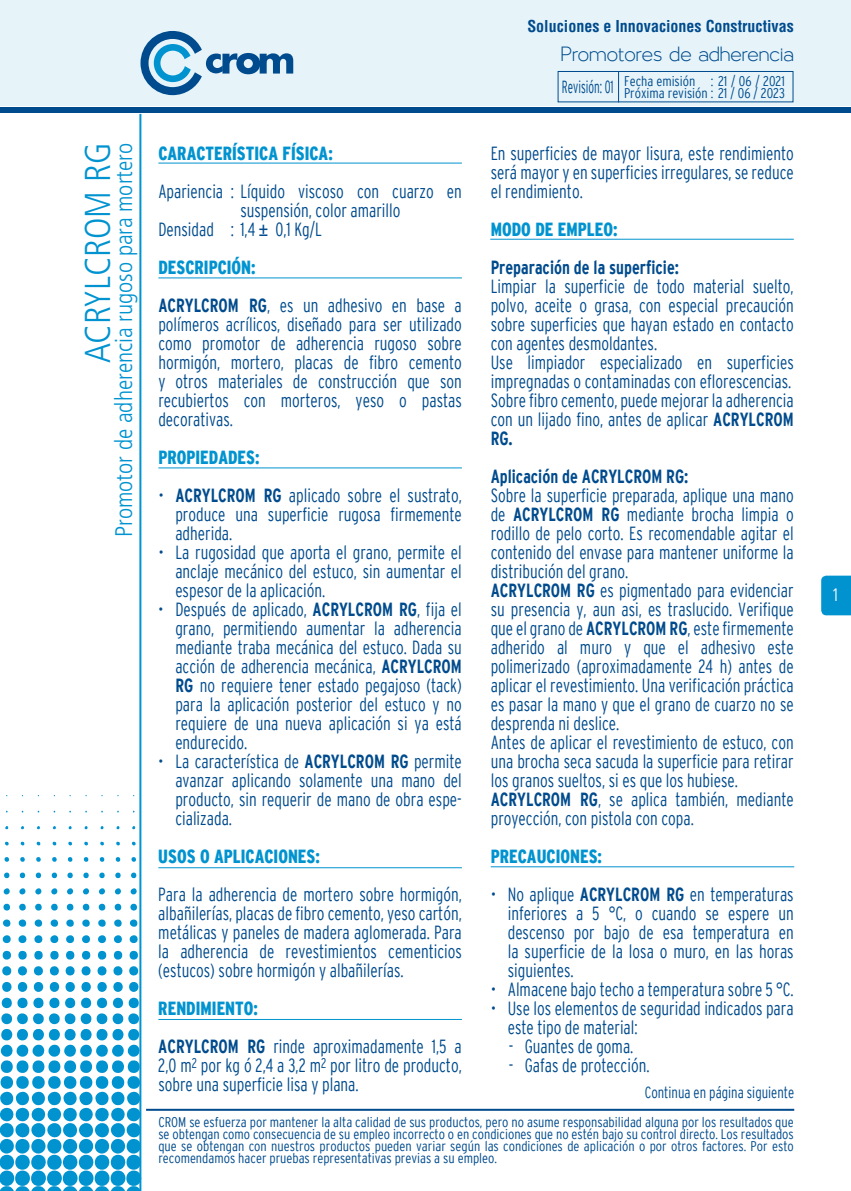
<style>
.page{position:relative;width:851px;height:1191px;background:#fff}
.page>*{position:absolute;margin:0;border:0;box-sizing:border-box;transform-origin:0 0}
.t1{font:300 condensed 36px "Frutiger";color:#0093d0}
.t2{font:28px "Larke";color:#004b8d}
.t3{font:300 condensed 24px "Frutiger";color:#0093d0}
.t4{font:300 condensed 19px/19px "Interstate";color:#004b8d;text-align:justify;scale:.9 1}
.t5{font:900 condensed 19px "Interstate";color:#0093d0;scale:.9 1}
.t6{font:700 condensed 19px "Interstate";color:#004b8d;scale:.9 1}
.t7{font:300 condensed 18px "Frutiger";color:#fff}
.t8{font:300 condensed 17.6px "Interstate";color:#004b8d;scale:.72 1}
.t9{font:700 condensed 16px "Helvetica";color:#004b8d}
.t10{font:300 condensed 16px "Interstate";color:#004b8d;scale:.9 1}
.t11{font:300 condensed 14px/12px "Interstate";color:#004b8d;text-align:justify}
.s1{font-family:"Arial";font-weight:400;font-stretch:normal}
.s2{font-weight:900;color:#0093d0}
.s3{font-weight:700}
</style>
<div class="page">
<div style="left:0;top:0;width:850px;height:106px;background:#e6f4fa"></div>
<svg style="left:140px;top:31px;width:153px;height:64px"></svg>
<div style="left:0;top:108px;width:850px;height:5px;background:#004b8d"></div>
<svg style="left:5px;top:841px;width:4px;height:5px"></svg>
<svg style="left:4px;top:857px;width:5px;height:5px"></svg>
<svg style="left:4px;top:872px;width:6px;height:7px"></svg>
<svg style="left:3px;top:888px;width:7px;height:7px"></svg>
<svg style="left:3px;top:903px;width:7px;height:7px"></svg>
<svg style="left:20px;top:841px;width:5px;height:5px"></svg>
<svg style="left:20px;top:857px;width:5px;height:5px"></svg>
<svg style="left:19px;top:872px;width:6px;height:7px"></svg>
<svg style="left:19px;top:888px;width:7px;height:7px"></svg>
<svg style="left:19px;top:903px;width:7px;height:7px"></svg>
<svg style="left:36px;top:841px;width:5px;height:5px"></svg>
<svg style="left:36px;top:857px;width:5px;height:5px"></svg>
<svg style="left:35px;top:872px;width:6px;height:7px"></svg>
<svg style="left:35px;top:888px;width:7px;height:7px"></svg>
<svg style="left:35px;top:903px;width:7px;height:7px"></svg>
<svg style="left:52px;top:841px;width:4px;height:5px"></svg>
<svg style="left:52px;top:857px;width:5px;height:5px"></svg>
<svg style="left:51px;top:872px;width:6px;height:7px"></svg>
<svg style="left:51px;top:888px;width:7px;height:7px"></svg>
<svg style="left:51px;top:903px;width:7px;height:7px"></svg>
<svg style="left:68px;top:841px;width:4px;height:5px"></svg>
<svg style="left:67px;top:857px;width:6px;height:5px"></svg>
<svg style="left:67px;top:872px;width:6px;height:7px"></svg>
<svg style="left:67px;top:888px;width:6px;height:7px"></svg>
<svg style="left:66px;top:903px;width:8px;height:7px"></svg>
<svg style="left:84px;top:841px;width:4px;height:5px"></svg>
<svg style="left:83px;top:857px;width:6px;height:5px"></svg>
<svg style="left:83px;top:872px;width:6px;height:7px"></svg>
<svg style="left:83px;top:888px;width:6px;height:7px"></svg>
<svg style="left:82px;top:903px;width:8px;height:7px"></svg>
<svg style="left:100px;top:841px;width:4px;height:5px"></svg>
<svg style="left:99px;top:857px;width:6px;height:5px"></svg>
<svg style="left:99px;top:872px;width:6px;height:7px"></svg>
<svg style="left:98px;top:888px;width:7px;height:7px"></svg>
<svg style="left:98px;top:903px;width:8px;height:7px"></svg>
<svg style="left:116px;top:841px;width:4px;height:5px"></svg>
<svg style="left:115px;top:857px;width:5px;height:5px"></svg>
<svg style="left:115px;top:872px;width:6px;height:7px"></svg>
<svg style="left:114px;top:888px;width:7px;height:7px"></svg>
<svg style="left:114px;top:903px;width:8px;height:7px"></svg>
<svg style="left:2px;top:919px;width:112px;height:57px"></svg>
<svg style="left:0;top:982px;width:124px;height:209px"></svg>
<svg style="left:132px;top:841px;width:4px;height:5px"></svg>
<svg style="left:131px;top:857px;width:5px;height:5px"></svg>
<svg style="left:131px;top:872px;width:6px;height:7px"></svg>
<svg style="left:130px;top:888px;width:7px;height:7px"></svg>
<svg style="left:130px;top:903px;width:7px;height:7px"></svg>
<svg style="left:114px;top:919px;width:25px;height:57px"></svg>
<svg style="left:124px;top:982px;width:18px;height:209px"></svg>
<hr style="left:146px;top:1108px;width:648px;height:2px;background:#004b8d">
<hr style="left:139px;top:114px;width:2px;height:1077px;background:#0093d0">
<hr style="left:158px;top:163px;width:304px;height:1px;background:#0093d0">
<hr style="left:158px;top:277px;width:304px;height:1px;background:#0093d0">
<hr style="left:158px;top:467px;width:304px;height:1px;background:#0093d0">
<hr style="left:158px;top:867px;width:304px;height:1px;background:#0093d0">
<hr style="left:490px;top:239px;width:303px;height:1px;background:#0093d0">
<svg style="left:821px;top:575px;width:29px;height:40px"></svg>
<hr style="left:158px;top:1019px;width:304px;height:1px;background:#0093d0">
<hr style="left:490px;top:866px;width:304px;height:1px;background:#0093d0">
<div style="left:557px;top:71px;width:236px;height:31px;border:1px solid #004b8d"></div>
<hr style="left:618px;top:71px;width:1px;height:31px;background:#004b8d">
<h1 class="t1" style="left:77px;top:363px;width:222px;rotate:-90deg">ACRYLCROM RG</h1>
<p class="t3" style="left:110px;top:537px;width:395px;rotate:-90deg">Promotor de adherencia rugoso para mortero</p>
<p class="t9" style="left:527px;top:16px;width:268px">Soluciones e Innovaciones Constructivas</p>
<p class="t5" style="left:158px;top:142px;width:195px">CARACTERÍSTICA FÍSICA:</p>
<p class="t4" style="left:158px;top:181px;width:339px">Apariencia : Líquido viscoso con cuarzo en</p>
<p class="t4" style="left:240px;top:200px;width:179px">suspensión, color amarillo</p>
<p class="t4" style="left:158px;top:219px;width:183px">Densidad : 1,4 <span class="s1">±</span> 0,1 Kg/L</p>
<p class="t4" style="left:158px;top:248px;width:338px;line-height:38px"><span class="s2">DESCRIPCIÓN:<br></span><span class="s3">ACRYLCROM RG</span>, es un adhesivo en base a</p>
<p class="t4" style="left:158px;top:314px;width:339px">polímeros acrílicos, diseñado para ser utilizado como promotor de adherencia rugoso sobre hormigón, mortero, placas de fibro cemento y otros materiales de construcción que son recubiertos con morteros, yeso o pastas decorativas.</p>
<p class="t5" style="left:158px;top:446px;width:114px">PROPIEDADES:</p>
<p class="t4" style="left:175px;top:485px;width:320px;text-indent:-17px">• <span class="s3">ACRYLCROM RG</span> aplicado sobre el sustrato, produce una superficie rugosa firmemente adherida.</p>
<p class="t4" style="left:175px;top:542px;width:320px;text-indent:-17px">• La rugosidad que aporta el grano, permite el anclaje mecánico del estuco, sin aumentar el espesor de la aplicación.</p>
<p class="t4" style="left:175px;top:599px;width:320px;text-indent:-17px">• Después de aplicado, <span class="s3">ACRYLCROM RG</span>, fija el grano, permitiendo aumentar la adherencia mediante traba mecánica del estuco. Dada su acción de adherencia mecánica, <span class="s3">ACRYLCROM RG</span> no requiere tener estado pegajoso (tack) para la aplicación posterior del estuco y no requiere de una nueva aplicación si ya está endurecido.</p>
<p class="t4" style="left:175px;top:751px;width:320px;text-indent:-17px">• La característica de <span class="s3">ACRYLCROM RG</span> permite avanzar aplicando solamente una mano del producto, sin requerir de mano de obra espe&shy;cializada.</p>
<p class="t5" style="left:158px;top:845px;width:181px">USOS O APLICACIONES:</p>
<p class="t4" style="left:158px;top:884px;width:339px">Para la adherencia de mortero sobre hormigón, albañilerías, placas de fibro cemento, yeso cartón, metálicas y paneles de madera aglomerada. Para la adherencia de revestimientos cementicios (estucos) sobre hormigón y albañilerías.</p>
<p class="t4" style="left:158px;top:989px;width:338px;line-height:38px"><span class="s2">RENDIMIENTO:<br></span><span class="s3">ACRYLCROM RG</span> rinde aproximadamente 1,5 a</p>
<p class="t4" style="left:158px;top:1055px;width:339px">2,0 m<sup>2</sup> por kg ó 2,4 a 3,2 m<sup>2</sup> por litro de producto, sobre una superficie lisa y plana.</p>
<h2 class="t2" style="left:560px;top:35px;width:234px">Promotores de adherencia</h2>
<p class="t11" style="left:624px;top:75px;width:162px">Fecha emisión : 21 / 06 / 2021<br>Próxima revisión : 21 / 06 / 2023</p>
<p class="t8" style="left:562px;top:77px;width:73px">Revisión: 01</p>
<p class="t4" style="left:490px;top:143px;width:338px">En superficies de mayor lisura, este rendimiento será mayor y en superficies irregulares, se reduce el rendimiento.</p>
<p class="t5" style="left:490px;top:219px;width:142px">MODO DE EMPLEO:</p>
<p class="t6" style="left:490px;top:256px;width:211px">Preparación de la superficie:</p>
<p class="t4" style="left:490px;top:276px;width:338px;text-align:left">Limpiar la superficie de todo material suelto, polvo, aceite o grasa, con especial precaución sobre superficies que hayan estado en contacto con agentes desmoldantes.<br>Use limpiador especializado en superficies impregnadas o contaminadas con eflorescencias.<br>Sobre fibro cemento, puede mejorar la adherencia con un lijado fino, antes de aplicar <span class="s3">ACRYLCROM RG.</span></p>
<p class="t6" style="left:490px;top:465px;width:221px">Aplicación de ACRYLCROM RG:</p>
<p class="t4" style="left:490px;top:485px;width:338px;text-align:left">Sobre la superficie preparada, aplique una mano de <span class="s3">ACRYLCROM RG</span> mediante brocha limpia o rodillo de pelo corto. Es recomendable agitar el contenido del envase para mantener uniforme la distribución del grano.<br><span class="s3">ACRYLCROM RG</span> es pigmentado para evidenciar su presencia y, aun asi, es traslucido. Verifique que el grano de <span class="s3">ACRYLCROM RG</span>, este firmemente adherido al muro y que el adhesivo este polimerizado (aproximadamente 24 h) antes de aplicar el revestimiento. Una verificación práctica es pasar la mano y que el grano de cuarzo no se desprenda ni deslice.<br>Antes de aplicar el revestimiento de estuco, con una brocha seca sacuda la superficie para retirar los granos sueltos, si es que los hubiese.<br><span class="s3">ACRYLCROM RG</span>, se aplica también, mediante proyección, con pistola con copa.</p>
<p class="t5" style="left:490px;top:846px;width:125px">PRECAUCIONES:</p>
<p class="t4" style="left:507px;top:884px;width:319px;text-indent:-17px">• No aplique <span class="s3">ACRYLCROM RG</span> en temperaturas inferiores a 5 °C, o cuando se espere un descenso por bajo de esa temperatura en la superficie de la losa o muro, en las horas siguientes.</p>
<p class="t4" style="left:490px;top:979px;width:338px">• Almacene bajo techo a temperatura sobre 5 °C.</p>
<p class="t4" style="left:507px;top:998px;width:319px;text-indent:-17px">• Use los elementos de seguridad indicados para este tipo de material:</p>
<p class="t4" style="left:508px;top:1036px;width:140px">- Guantes de goma.</p>
<p class="t4" style="left:508px;top:1055px;width:158px">- Gafas de protección.</p>
<p class="t10" style="left:644px;top:1083px;width:167px">Continua en página siguiente</p>
<p class="t11" style="left:158px;top:1115px;width:637px">CROM se esfuerza por mantener la alta calidad de sus productos, pero no asume responsabilidad alguna por los resultados que se obtengan como consecuencia de su empleo incorrecto o en condiciones que no estén bajo su control directo. Los resultados que se obtengan con nuestros productos pueden variar según las condiciones de aplicación o por otros factores. Por esto recomendamos hacer pruebas representativas previas a su empleo.</p>
<p class="t7" style="left:831px;top:585px;width:10px">1</p>
</div>
